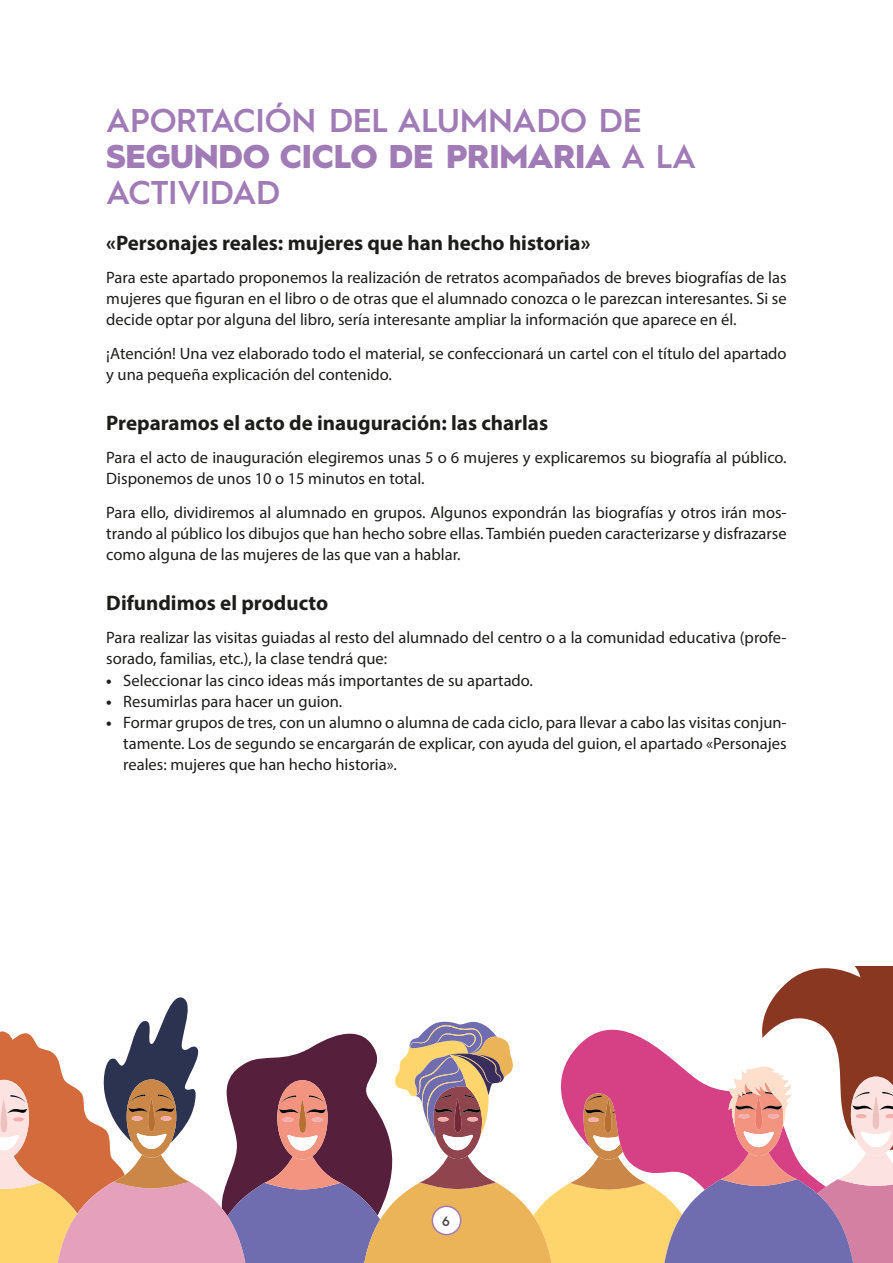
<style>
.page{position:relative;width:893px;height:1263px;background:#fff}
.page>*{position:absolute;margin:0;border:0;box-sizing:border-box;transform-origin:0 0}
.Títol_1{font:600 33px/36px "Hurme Geometric Sans 1";letter-spacing:-.01em;color:#a07bb6}
.Títol_2{font:700 21px "Myriad Pro";color:#1d1d1b}
.Text{font:16.5px/21px "Myriad Pro";color:#1d1d1b;text-align:justify}
.t1{font:600 13.5px "Hurme Geometric Sans 1";color:#515050}
.s1{font-weight:900}
.s2{font-weight:700}
</style>
<div class="page">
<svg style="left:0;top:967px;width:893px;height:296px"></svg>
<svg style="left:161px;top:1116px;width:11px;height:4px"></svg>
<svg style="left:132px;top:1116px;width:10px;height:4px"></svg>
<div style="left:432px;top:1206px;width:29px;height:28px;background:#fff;border-radius:50%"></div>
<div style="left:432px;top:1205px;width:29px;height:30px;border:2px solid #a07bb6;border-radius:50%"></div>
<p class="Títol_1" style="left:106px;top:100px;width:591px">APORTACIÓN DEL ALUMNADO DE<br><span class="s1">SEGUNDO CICLO DE PRIMARIA</span> A LA<br>ACTIVIDAD</p>
<p class="Títol_2" style="left:106px;top:229px;width:486px">«Personajes reales: mujeres que han hecho historia»</p>
<p class="Text" style="left:106px;top:267px;width:682px">Para este apartado proponemos la realización de retratos acompañados de breves biografías de las mujeres que figuran en el libro o de otras que el alumnado conozca o le parezcan interesantes. Si se decide optar por alguna del libro, sería interesante ampliar la información que aparece en él.</p>
<p class="Text" style="left:106px;top:343px;width:682px">¡Atención! Una vez elaborado todo el material, se confeccionará un cartel con el título del apartado y una pequeña explicación del contenido.</p>
<p class="Títol_2" style="left:106px;top:409px;width:443px">Preparamos el acto de inauguración: las charlas</p>
<p class="Text" style="left:106px;top:447px;width:682px">Para el acto de inauguración elegiremos unas 5 o 6 mujeres y explicaremos su biografía al público.<br>Disponemos de unos 10 o 15 minutos en total.</p>
<p class="Text" style="left:106px;top:502px;width:682px">Para ello, dividiremos al alumnado en grupos. Algunos expondrán las biografías y otros irán mos&shy;trando al público los dibujos que han hecho sobre ellas. También pueden caracterizarse y disfrazarse como alguna de las mujeres de las que van a hablar.</p>
<p class="Títol_2" style="left:106px;top:589px;width:223px">Difundimos el producto</p>
<p class="Text" style="left:106px;top:627px;width:682px">Para realizar las visitas guiadas al resto del alumnado del centro o a la comunidad educativa (profe&shy;sorado, familias, etc.), la clase tendrá que:</p>
<p class="Text" style="left:106px;top:669px;width:428px"><span class="s2">•</span> Seleccionar las cinco ideas más importantes de su apartado.</p>
<p class="Text" style="left:106px;top:690px;width:238px"><span class="s2">•</span> Resumirlas para hacer un guion.</p>
<p class="Text" style="left:123px;top:711px;width:665px;text-indent:-17px"><span class="s2">•</span> Formar grupos de tres, con un alumno o alumna de cada ciclo, para llevar a cabo las visitas conjun&shy;tamente. Los de segundo se encargarán de explicar, con ayuda del guion, el apartado «Personajes reales: mujeres que han hecho historia».</p>
<p class="t1" style="left:442px;top:1211px;width:9px">6</p>
</div>
